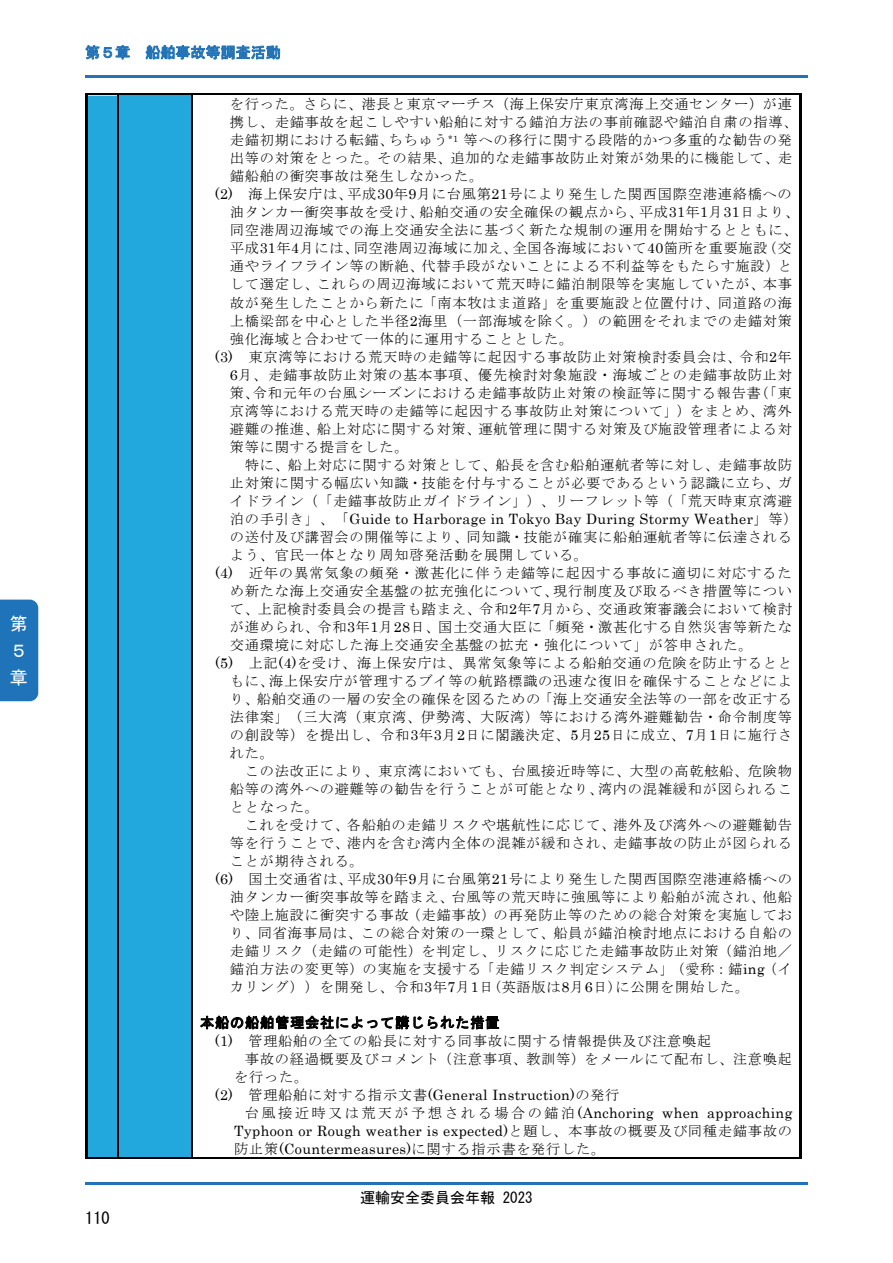
<style>
.page{position:relative;width:893px;height:1263px;background:#fff}
.page>*{position:absolute;margin:0;border:0;box-sizing:border-box;transform-origin:0 0}
.t1{font:18px/27px "MS Gothic";color:#fff}
.t2{font:16.5px "MS Gothic";color:#000}
.t3{font:15px "MS Gothic";color:#000}
.t4{font:15px "MS Gothic";color:#2273b7}
.t5{font:14.25px "MS Mincho";letter-spacing:.05em;color:#000}
.t6{font:14.25px "Century";letter-spacing:.025em;color:#000}
.t7{font:14.25px "MS Gothic";letter-spacing:.055em;color:#000}
.s1{font-family:"Century"}
.s2{font-family:"MS Mincho"}
</style>
<div class="page">
<hr style="left:85px;top:75px;width:723px;height:3px;background:#2273b7">
<hr style="left:85px;top:1182px;width:723px;height:2px;background:#2273b7">
<div style="left:87px;top:95px;width:30px;height:1062px;background:#23a8de"></div>
<div style="left:119px;top:95px;width:72px;height:1062px;background:#23a8de"></div>
<hr style="left:87px;top:94px;width:30px;height:1px;background:#000">
<hr style="left:87px;top:95px;width:30px;height:1px;background:#d9d9d9">
<hr style="left:119px;top:94px;width:72px;height:1px;background:#000">
<hr style="left:193px;top:94px;width:606px;height:1px;background:#000">
<hr style="left:85px;top:95px;width:2px;height:1062px;background:#000">
<hr style="left:85px;top:1157px;width:32px;height:1px;background:#000">
<hr style="left:117px;top:95px;width:2px;height:1063px;background:#000">
<hr style="left:119px;top:1157px;width:72px;height:1px;background:#000">
<hr style="left:191px;top:95px;width:2px;height:1063px;background:#000">
<hr style="left:193px;top:1157px;width:606px;height:1px;background:#000">
<hr style="left:799px;top:95px;width:3px;height:1063px;background:#000">
<div style="left:0;top:600px;width:38px;height:101px;background:#1f73b8"></div>
<p class="t1" style="left:10px;top:610px;width:19px">第<br>５章</p>
<p class="t4" style="left:85px;top:45px;width:197px">第５章 船舶事故等調査活動</p>
<p class="t5" style="left:230px;top:97px;width:564px">を行った。さらに、港長と東京マーチス（海上保安庁東京湾海上交通センター）が連</p>
<p class="t5" style="left:230px;top:115px;width:569px">携し、走錨事故を起こしやすい船舶に対する錨泊方法の事前確認や錨泊自粛の指導、</p>
<p class="t5" style="left:230px;top:133px;width:563px">走錨初期における転錨、ちちゅう<sup>*1</sup> 等への移行に関する段階的かつ多重的な勧告の発</p>
<p class="t5" style="left:230px;top:151px;width:564px">出等の対策をとった。その結果、追加的な走錨事故防止対策が効果的に機能して、走</p>
<p class="t5" style="left:230px;top:169px;width:255px">錨船舶の衝突事故は発生しなかった。</p>
<p class="t5" style="left:215px;top:187px;width:578px"><span class="s1">(2)</span> 海上保安庁は、平成<span class="s1">30</span>年<span class="s1">9</span>月に台風第<span class="s1">21</span>号により発生した関西国際空港連絡橋への</p>
<p class="t5" style="left:230px;top:205px;width:571px">油タンカー衝突事故を受け、船舶交通の安全確保の観点から、平成<span class="s1">31</span>年<span class="s1">1</span>月<span class="s1">31</span>日より、</p>
<p class="t5" style="left:230px;top:223px;width:569px">同空港周辺海域での海上交通安全法に基づく新たな規制の運用を開始するとともに、</p>
<p class="t5" style="left:230px;top:241px;width:563px">平成<span class="s1">31</span>年<span class="s1">4</span>月には、同空港周辺海域に加え、全国各海域において<span class="s1">40</span>箇所を重要施設（交</p>
<p class="t5" style="left:230px;top:259px;width:564px">通やライフライン等の断絶、代替手段がないことによる不利益等をもたらす施設）と</p>
<p class="t5" style="left:230px;top:277px;width:564px">して選定し、これらの周辺海域において荒天時に錨泊制限等を実施していたが、本事</p>
<p class="t5" style="left:230px;top:295px;width:564px">故が発生したことから新たに「南本牧はま道路」を重要施設と位置付け、同道路の海</p>
<p class="t5" style="left:230px;top:313px;width:564px">上橋梁部を中心とした半径<span class="s1">2</span>海里（一部海域を除く。）の範囲をそれまでの走錨対策</p>
<p class="t5" style="left:230px;top:331px;width:345px">強化海域と合わせて一体的に運用することとした。</p>
<p class="t5" style="left:215px;top:349px;width:578px"><span class="s1">(3)</span> 東京湾等における荒天時の走錨等に起因する事故防止対策検討委員会は、令和<span class="s1">2</span>年</p>
<p class="t5" style="left:230px;top:367px;width:564px"><span class="s1">6</span>月、走錨事故防止対策の基本事項、優先検討対象施設・海域ごとの走錨事故防止対</p>
<p class="t5" style="left:230px;top:385px;width:563px">策、令和元年の台風シーズンにおける走錨事故防止対策の検証等に関する報告書（「東</p>
<p class="t5" style="left:230px;top:403px;width:564px">京湾等における荒天時の走錨等に起因する事故防止対策について」）をまとめ、湾外</p>
<p class="t5" style="left:230px;top:421px;width:564px">避難の推進、船上対応に関する対策、運航管理に関する対策及び施設管理者による対</p>
<p class="t5" style="left:230px;top:439px;width:180px">策等に関する提言をした。</p>
<p class="t5" style="left:245px;top:457px;width:549px">特に、船上対応に関する対策として、船長を含む船舶運航者等に対し、走錨事故防</p>
<p class="t5" style="left:230px;top:475px;width:564px">止対策に関する幅広い知識・技能を付与することが必要であるという認識に立ち、ガ</p>
<p class="t5" style="left:230px;top:493px;width:564px">イドライン（「走錨事故防止ガイドライン」）、リーフレット等（「荒天時東京湾避</p>
<p class="t6" style="left:230px;top:506px;width:569px"><span class="s2">泊の手引き」、「</span>Guide to Harborage in Tokyo Bay During Stormy Weather<span class="s2">」等）</span></p>
<p class="t5" style="left:230px;top:529px;width:564px">の送付及び講習会の開催等により、同知識・技能が確実に船舶運航者等に伝達される</p>
<p class="t5" style="left:230px;top:547px;width:360px">よう、官民一体となり周知啓発活動を展開している。</p>
<p class="t5" style="left:215px;top:565px;width:578px"><span class="s1">(4)</span> 近年の異常気象の頻発・激甚化に伴う走錨等に起因する事故に適切に対応するた</p>
<p class="t5" style="left:230px;top:583px;width:563px">め新たな海上交通安全基盤の拡充強化について、現行制度及び取るべき措置等につい</p>
<p class="t5" style="left:230px;top:601px;width:563px">て、上記検討委員会の提言も踏まえ、令和<span class="s1">2</span>年<span class="s1">7</span>月から、交通政策審議会において検討</p>
<p class="t5" style="left:230px;top:619px;width:563px">が進められ、令和<span class="s1">3</span>年<span class="s1">1</span>月<span class="s1">28</span>日、国土交通大臣に「頻発・激甚化する自然災害等新たな</p>
<p class="t5" style="left:230px;top:637px;width:524px">交通環境に対応した海上交通安全基盤の拡充・強化について」が答申された。</p>
<p class="t5" style="left:215px;top:655px;width:578px"><span class="s1">(5)</span> 上記<span class="s1">(4)</span>を受け、海上保安庁は、異常気象等による船舶交通の危険を防止するとと</p>
<p class="t5" style="left:230px;top:673px;width:564px">もに、海上保安庁が管理するブイ等の航路標識の迅速な復旧を確保することなどによ</p>
<p class="t5" style="left:230px;top:691px;width:564px">り、船舶交通の一層の安全の確保を図るための「海上交通安全法等の一部を改正する</p>
<p class="t5" style="left:230px;top:709px;width:563px">法律案」（三大湾（東京湾、伊勢湾、大阪湾）等における湾外避難勧告・命令制度等</p>
<p class="t5" style="left:230px;top:727px;width:563px">の創設等）を提出し、令和<span class="s1">3</span>年<span class="s1">3</span>月<span class="s1">2</span>日に閣議決定、<span class="s1">5</span>月<span class="s1">25</span>日に成立、<span class="s1">7</span>月<span class="s1">1</span>日に施行さ</p>
<p class="t5" style="left:230px;top:745px;width:46px">れた。</p>
<p class="t5" style="left:245px;top:763px;width:549px">この法改正により、東京湾においても、台風接近時等に、大型の高乾舷船、危険物</p>
<p class="t5" style="left:230px;top:781px;width:563px">船等の湾外への避難等の勧告を行うことが可能となり、湾内の混雑緩和が図られるこ</p>
<p class="t5" style="left:230px;top:799px;width:90px">ととなった。</p>
<p class="t5" style="left:245px;top:817px;width:549px">これを受けて、各船舶の走錨リスクや堪航性に応じて、港外及び湾外への避難勧告</p>
<p class="t5" style="left:230px;top:835px;width:564px">等を行うことで、港内を含む湾内全体の混雑が緩和され、走錨事故の防止が図られる</p>
<p class="t5" style="left:230px;top:853px;width:135px">ことが期待される。</p>
<p class="t5" style="left:215px;top:871px;width:578px"><span class="s1">(6)</span> 国土交通省は、平成<span class="s1">30</span>年<span class="s1">9</span>月に台風第<span class="s1">21</span>号により発生した関西国際空港連絡橋への</p>
<p class="t5" style="left:230px;top:889px;width:564px">油タンカー衝突事故等を踏まえ、台風等の荒天時に強風等により船舶が流され、他船</p>
<p class="t5" style="left:230px;top:907px;width:564px">や陸上施設に衝突する事故（走錨事故）の再発防止等のための総合対策を実施してお</p>
<p class="t5" style="left:230px;top:925px;width:564px">り、同省海事局は、この総合対策の一環として、船員が錨泊検討地点における自船の</p>
<p class="t5" style="left:230px;top:943px;width:564px">走錨リスク（走錨の可能性）を判定し、リスクに応じた走錨事故防止対策（錨泊地／</p>
<p class="t5" style="left:230px;top:961px;width:563px">錨泊方法の変更等）の実施を支援する「走錨リスク判定システム」（愛称：錨<span class="s1">ing</span>（イ</p>
<p class="t5" style="left:230px;top:979px;width:521px">カリング））を開発し、令和<span class="s1">3</span>年<span class="s1">7</span>月<span class="s1">1</span>日(英語版は<span class="s1">8</span>月<span class="s1">6</span>日)に公開を開始した。</p>
<p class="t7" style="left:200px;top:1015px;width:301px">本船の船舶管理会社によって講じられた措置</p>
<p class="t5" style="left:215px;top:1033px;width:498px"><span class="s1">(1)</span> 管理船舶の全ての船長に対する同事故に関する情報提供及び注意喚起</p>
<p class="t5" style="left:245px;top:1051px;width:548px">事故の経過概要及びコメント（注意事項、教訓等）をメールにて配布し、注意喚起</p>
<p class="t5" style="left:234px;top:1069px;width:76px">を行った。</p>
<p class="t6" style="left:215px;top:1082px;width:406px">(2) <span class="s2">管理船舶に対する指示文書</span>(General Instruction)<span class="s2">の発行</span></p>
<p class="t6" style="left:245px;top:1100px;width:549px"><span class="s2">台風接近時又は荒天が予想される場合の錨泊</span>(Anchoring when approaching</p>
<p class="t6" style="left:234px;top:1118px;width:559px">Typhoon or Rough weather is expected)<span class="s2">と題し、本事故の概要及び同種走錨事故の</span></p>
<p class="t6" style="left:234px;top:1136px;width:373px"><span class="s2">防止策</span>(Countermeasures)<span class="s2">に関する指示書を発行した。</span></p>
<p class="t2" style="left:85px;top:1210px;width:26px">110</p>
<p class="t3" style="left:360px;top:1190px;width:174px">運輸安全委員会年報 2023</p>
</div>
